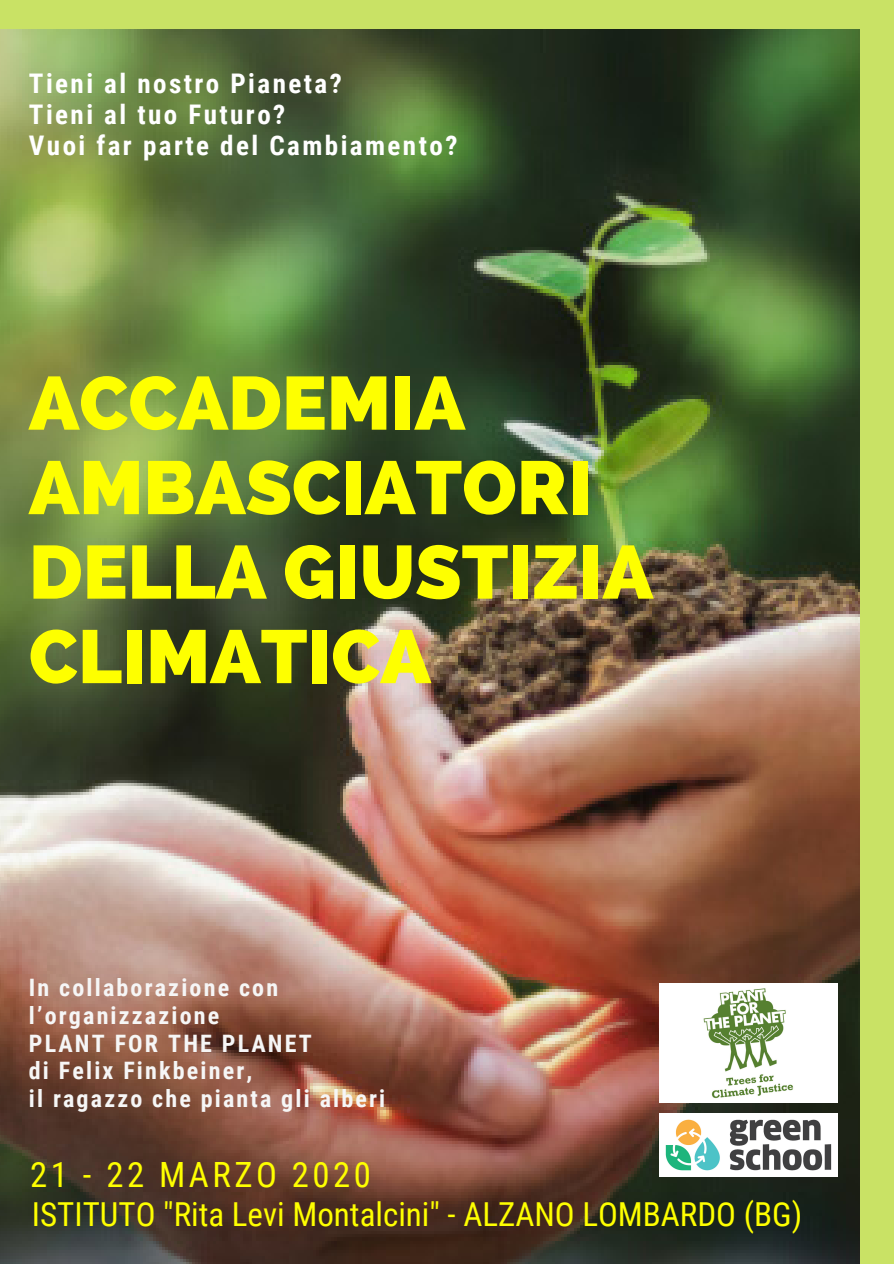
<style>
.page{position:relative;width:894px;height:1264px;background:#fff}
.page>*{position:absolute;margin:0;border:0;box-sizing:border-box;transform-origin:0 0}
.t1{font:800 75px/84.4px "Raleway";color:#feff00}
.t2{font:34.8px "Roboto Condensed";letter-spacing:.1em;color:#feff00}
.t3{font:33px "Roboto Condensed";color:#feff00}
.t4{font:700 27px/30.9px "Roboto Condensed";letter-spacing:.09em;color:#fff}
.t5{font:700 24px/27.8px "Roboto Condensed";letter-spacing:.09em;color:#f6f6f6}
</style>
<div class="page">
<div style="left:0;top:0;width:893px;height:1263px;background:#c9e265"></div>
<img style="left:0;top:30px;width:859px;height:1233px">
<img style="left:659px;top:1113px;width:178px;height:63px">
<img style="left:659px;top:983px;width:178px;height:119px">
<p class="t4" style="left:29px;top:68px;width:430px">Tieni al nostro Pianeta?<br>Tieni al tuo Futuro?<br>Vuoi far parte del Cambiamento?</p>
<h1 class="t1" style="left:29px;top:361px;width:625px">ACCADEMIA<br>AMBASCIATORI<br>DELLA GIUSTIZIA<br>CLIMATICA</h1>
<p class="t5" style="left:29px;top:973px;width:358px">In collaborazione con l’organizzazione<br>PLANT FOR THE PLANET<br>di Felix Finkbeiner,<br>il ragazzo che pianta gli alberi</p>
<h2 class="t2" style="left:30px;top:1154px;width:342px">21 - 22 MARZO 2020</h2>
<h3 class="t3" style="left:32px;top:1195px;width:771px">ISTITUTO "Rita Levi Montalcini" - ALZANO LOMBARDO (BG)</h3>
</div>
